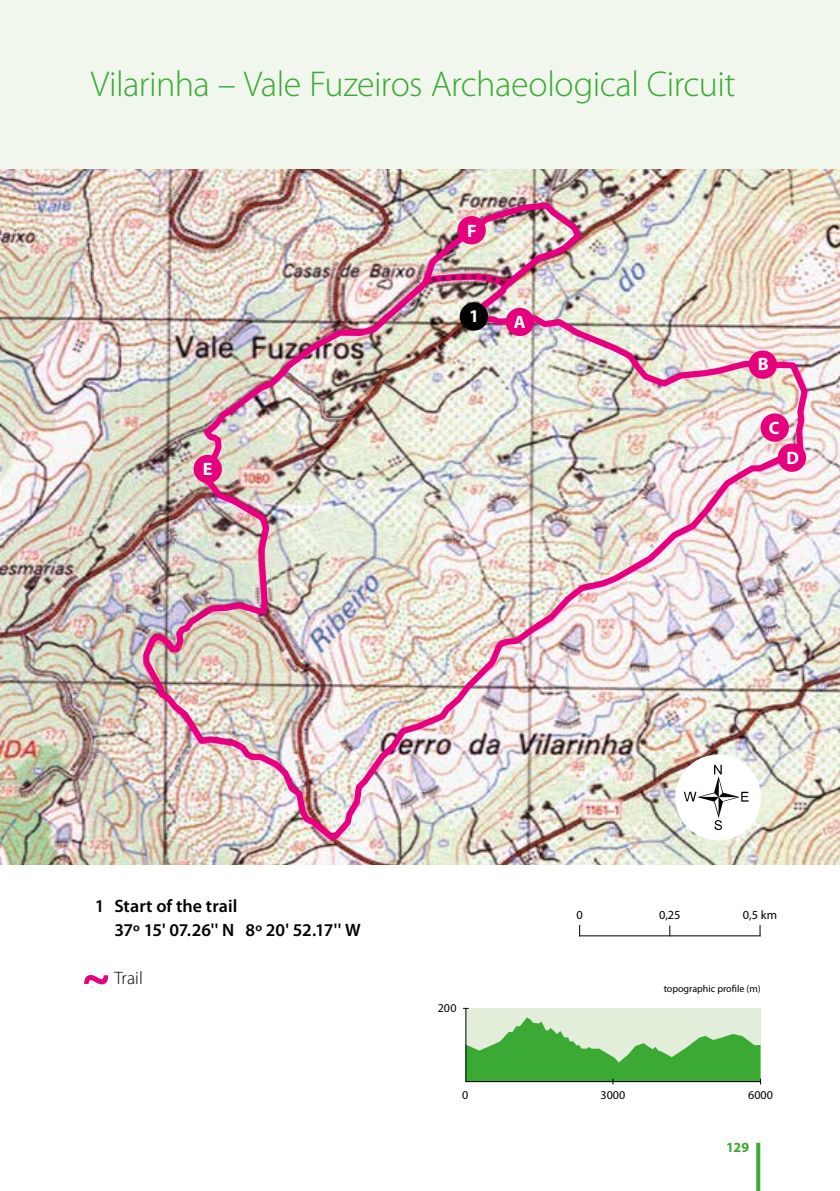
<style>
.page{position:relative;width:840px;height:1191px;background:#fff}
.page>*{position:absolute;margin:0;border:0;box-sizing:border-box;transform-origin:0 0}
.t1{font:300 36px "Myriad Pro";letter-spacing:-.015em;color:#3aaa35}
.t2{font:600 18px/24px "Myriad Pro";letter-spacing:.005em;color:#000}
.t3{font:700 18px "Myriad Pro";color:#fff}
.t4{font:300 18px "Myriad Pro";color:#000}
.t5{font:700 14px "Myriad Pro";color:#3aaa35}
.t6{font:12.4px "Myriad Pro";color:#000}
.t7{font:12px "Myriad Pro";color:#000}
.t8{font:10px "Myriad Pro";color:#000}
.s1{color:#050a02}
</style>
<div class="page">
<img style="left:0;top:168px;width:839px;height:696px">
<img style="left:138px;top:199px;width:672px;height:643px">
<img style="left:420px;top:270px;width:92px;height:22px">
<svg style="left:463px;top:1007px;width:298px;height:77px;background:#8bc885"></svg>
<svg style="left:756px;top:1142px;width:3px;height:49px"></svg>
<div style="left:0;top:0;width:839px;height:168px;background:#f1f7ed"></div>
<div style="left:459px;top:302px;width:29px;height:29px;background:#000;border-radius:50%"></div>
<div style="left:505px;top:308px;width:28px;height:28px;background:#e6007d;border-radius:50%"></div>
<div style="left:748px;top:350px;width:28px;height:29px;background:#e6007d;border-radius:50%"></div>
<div style="left:760px;top:413px;width:28px;height:29px;background:#e6007d;border-radius:50%"></div>
<div style="left:777px;top:443px;width:28px;height:29px;background:#e6007d;border-radius:50%"></div>
<div style="left:193px;top:455px;width:29px;height:28px;background:#e6007d;border-radius:50%"></div>
<div style="left:457px;top:216px;width:28px;height:28px;background:#e6007d;border-radius:50%"></div>
<svg style="left:84px;top:975px;width:24px;height:9px"></svg>
<hr style="left:578px;top:935px;width:182px;height:1px;background:#000">
<div style="left:674px;top:754px;width:86px;height:86px;background:#fff;border-radius:50%"></div>
<svg style="left:683px;top:765px;width:65px;height:65px"></svg>
<p class="t1" style="left:91px;top:64px;width:646px">Vilarinha – Vale Fuzeiros Archaeological Circuit</p>
<p class="t3" style="left:203px;top:459px;width:11px">E</p>
<p class="t3" style="left:467px;top:220px;width:11px">F</p>
<p class="t3" style="left:469px;top:306px;width:11px">1</p>
<p class="t3" style="left:513px;top:311px;width:13px">A</p>
<p class="t3" style="left:757px;top:354px;width:12px">B</p>
<p class="t3" style="left:768px;top:417px;width:12px">C</p>
<p class="t3" style="left:786px;top:448px;width:14px">D</p>
<p class="t2" style="left:114px;top:894px;width:248px;text-indent:-19px"><span class="s1">1</span> Start of the trail<br>37º 15' 07.26'' N 8º 20' 52.17'' W</p>
<p class="t4" style="left:114px;top:968px;width:30px">Trail</p>
<p class="t6" style="left:576px;top:908px;width:8px">0</p>
<p class="t6" style="left:658px;top:907px;width:23px">0,25</p>
<p class="t6" style="left:742px;top:907px;width:36px">0,5 km</p>
<p class="t7" style="left:437px;top:1001px;width:20px">200</p>
<p class="t8" style="left:663px;top:983px;width:98px">topographic profile (m)</p>
<p class="t7" style="left:462px;top:1088px;width:8px">0</p>
<p class="t7" style="left:600px;top:1088px;width:26px">3000</p>
<p class="t7" style="left:747px;top:1088px;width:26px">6000</p>
<p class="t5" style="left:725px;top:1139px;width:24px">129</p>
</div>
